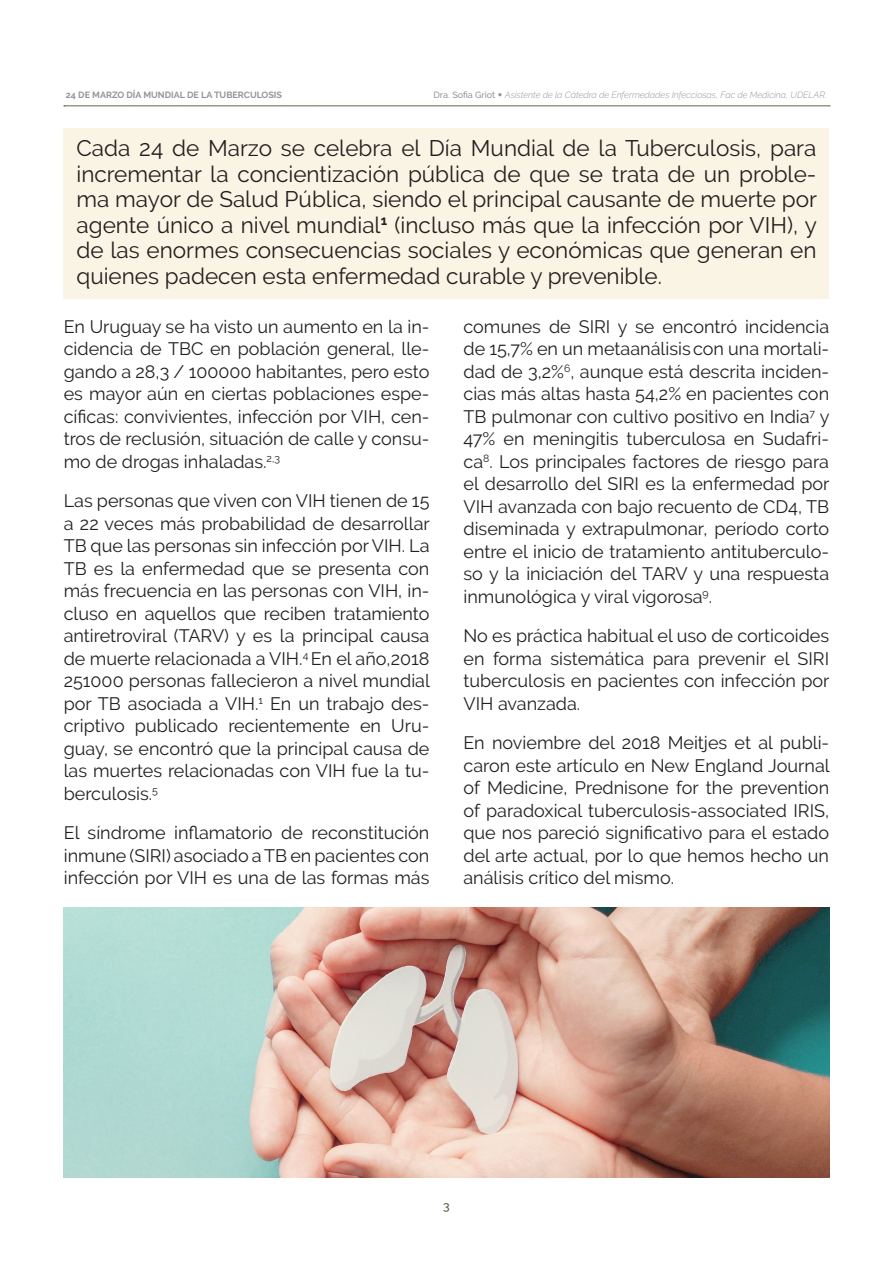
<style>
.page{position:relative;width:893px;height:1263px;background:#fff}
.page>*{position:absolute;margin:0;border:0;box-sizing:border-box;transform-origin:0 0}
.copete{font:22.5px/25.5px "Raleway";color:#231f20;text-align:justify}
.copy{font:18px/22.5px "Raleway";color:#231f20;text-align:justify}
.t1{font:500 12px "Raleway";color:#58553a}
.t2{font:italic 300 9px "Raleway";color:#939598}
.t3{font:700 9px "Raleway";color:#939598}
.s1{font-weight:500;font-style:normal}
.s2{font-family:"Helvetica";font-style:normal}
</style>
<div class="page">
<svg style="left:64px;top:106px;width:766px;height:1px"></svg>
<div style="left:64px;top:128px;width:765px;height:170px;background:#f9f4e3"></div>
<img style="left:64px;top:907px;width:765px;height:271px">
<p class="t3" style="left:66px;top:89px;width:218px">24 DE MARZO DÍA MUNDIAL DE LA TUBERCULOSIS</p>
<p class="t2" style="left:434px;top:89px;width:394px"><span class="s1">Dra. Sofia Griot</span> <span class="s2">•</span> Asistente de la Cátedra de Enfermedades Infecciosas, Fac de Medicina, UDELAR.</p>
<p class="copete" style="left:76px;top:135px;width:742px">Cada 24 de Marzo se celebra el Día Mundial de la Tuberculosis, para incrementar la concientización pública de que se trata de un proble&shy;ma mayor de Salud Pública, siendo el principal causante de muerte por agente único a nivel mundial<sup>1</sup> (incluso más que la infección por VIH), y de las enormes consecuencias sociales y económicas que generan en quienes padecen esta enfermedad curable y prevenible.</p>
<p class="copy" style="left:64px;top:315px;width:367px">En Uruguay se ha visto un aumento en la in&shy;cidencia de TBC en población general, lle&shy;gando a 28,3 / 100000 habitantes, pero esto es mayor aún en ciertas poblaciones espe&shy;cíficas: convivientes, infección por VIH, cen&shy;tros de reclusión, situación de calle y consu&shy;mo de drogas inhaladas.<sup>2,3</sup></p>
<p class="copy" style="left:64px;top:490px;width:368px">Las personas que viven con VIH tienen de 15 a 22 veces más probabilidad de desarrollar TB que las personas sin infección por VIH. La TB es la enfermedad que se presenta con más frecuencia en las personas con VIH, in&shy;cluso en aquellos que reciben tratamiento antiretroviral (TARV) y es la principal causa de muerte relacionada a VIH.<sup>4</sup> En el año,2018<br>251000 personas fallecieron a nivel mundial por TB asociada a VIH.<sup>1</sup> En un trabajo des&shy;criptivo publicado recientemente en Uru&shy;guay, se encontró que la principal causa de las muertes relacionadas con VIH fue la tu&shy;berculosis.<sup>5</sup></p>
<p class="copy" style="left:64px;top:822px;width:367px">El síndrome inflamatorio de reconstitución inmune (SIRI) asociado a TB en pacientes con infección por VIH es una de las formas más</p>
<p class="copy" style="left:463px;top:315px;width:368px">comunes de SIRI y se encontró incidencia de 15,7% en un metaanálisiscon una mortali&shy;dad de 3,2%<sup>6</sup>, aunque está descrita inciden&shy;cias más altas hasta 54,2% en pacientes con TB pulmonar con cultivo positivo en India<sup>7</sup> y 47% en meningitis tuberculosa en Sudafri&shy;ca<sup>8</sup>. Los principales factores de riesgo para el desarrollo del SIRI es la enfermedad por VIH avanzada con bajo recuento de CD4, TB diseminada y extrapulmonar, período corto entre el inicio de tratamiento antituberculo&shy;so y la iniciación del TARV y una respuesta inmunológica y viral vigorosa<sup>9</sup>.</p>
<p class="copy" style="left:463px;top:625px;width:368px">No es práctica habitual el uso de corticoides en forma sistemática para prevenir el SIRI tuberculosis en pacientes con infección por VIH avanzada.</p>
<p class="copy" style="left:463px;top:732px;width:368px">En noviembre del 2018 Meitjes et al publi&shy;caron este artículo en New England Journal of Medicine, Prednisone for the prevention of paradoxical tuberculosis-associated IRIS, que nos pareció significativo para el estado del arte actual, por lo que hemos hecho un análisis crítico del mismo.</p>
<p class="t1" style="left:443px;top:1199px;width:8px">3</p>
</div>
